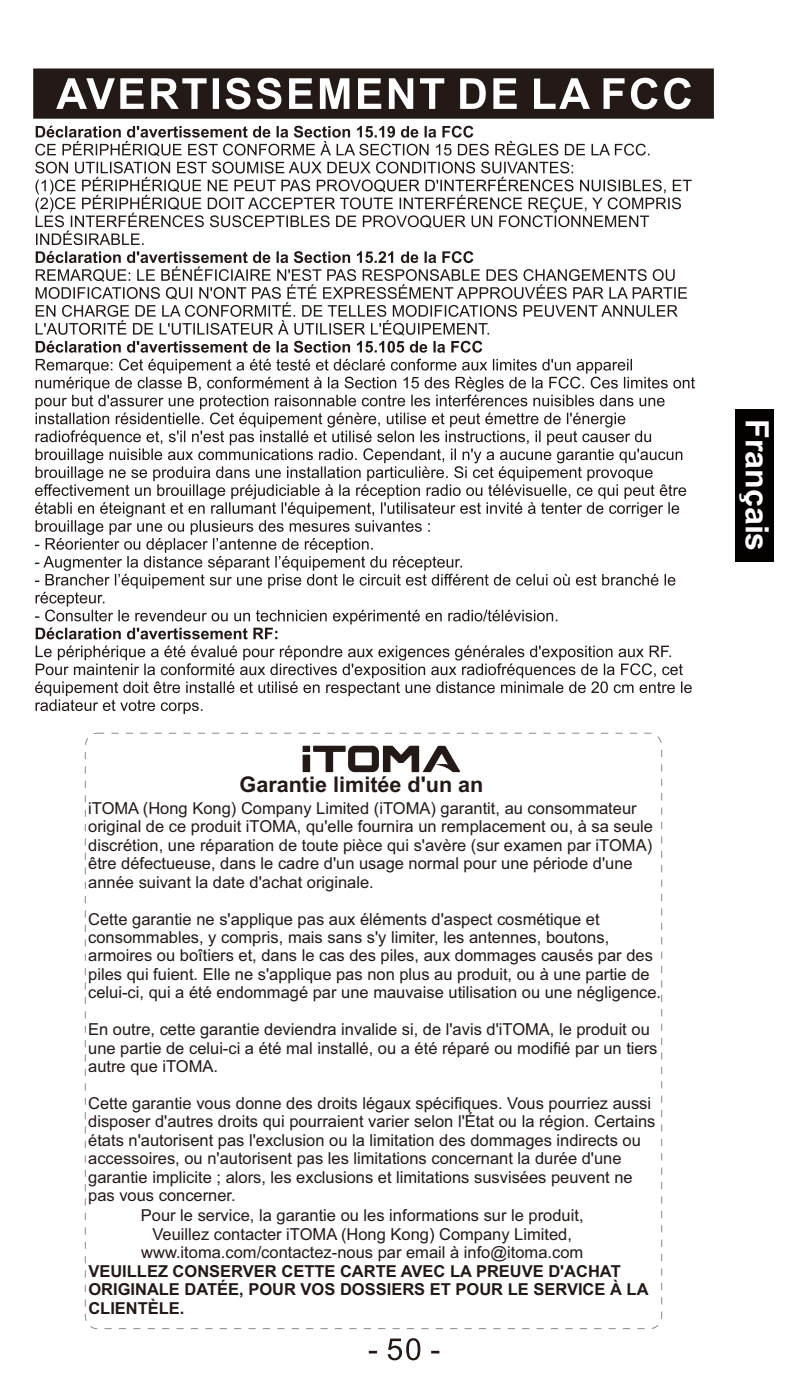
<style>
.page{position:relative;width:808px;height:1395px;background:#fff}
.page>*{position:absolute;margin:0;border:0;box-sizing:border-box;transform-origin:0 0}
.t1{font:700 32.1px "Arial";color:#fff}
.t2{font:700 21.6px "Arial";color:#231916}
.t3{font:16.5px/18.3px "Arial";color:#231916}
.t4{font:700 16.5px/18.3px "Arial";color:#231916}
</style>
<div class="page">
<svg style="left:33px;top:68px;width:681px;height:51px"></svg>
<svg style="left:35px;top:126px;width:660px;height:588px"></svg>
<svg style="left:303px;top:746px;width:158px;height:26px"></svg>
<div style="left:735px;top:409px;width:38px;height:153px;background:#060101"></div>
<svg style="left:369px;top:1338px;width:70px;height:22px"></svg>
<h1 class="t1" style="left:769px;top:419px;width:134px;rotate:90deg">Français</h1>
<h2 class="t2" style="left:240px;top:777px;width:245px">Garantie limitée d'un an</h2>
<p class="t3" style="left:88px;top:800px;width:566px">iTOMA (Hong Kong) Company Limited (iTOMA) garantit, au consommateur original de ce produit iTOMA, qu'elle fournira un remplacement ou, à sa seule discrétion, une réparation de toute pièce qui s'avère (sur examen par iTOMA) être défectueuse, dans le cadre d'un usage normal pour une période d'une année suivant la date d'achat originale.</p>
<p class="t3" style="left:88px;top:911px;width:574px">Cette garantie ne s'applique pas aux éléments d'aspect cosmétique et consommables, y compris, mais sans s'y limiter, les antennes, boutons, armoires ou boîtiers et, dans le cas des piles, aux dommages causés par des piles qui fuient. Elle ne s'applique pas non plus au produit, ou à une partie de celui-ci, qui a été endommagé par une mauvaise utilisation ou une négligence.</p>
<p class="t3" style="left:88px;top:1021px;width:571px">En outre, cette garantie deviendra invalide si, de l'avis d'iTOMA, le produit ou une partie de celui-ci a été mal installé, ou a été réparé ou modifié par un tiers autre que iTOMA.</p>
<p class="t3" style="left:88px;top:1095px;width:569px">Cette garantie vous donne des droits légaux spécifiques. Vous pourriez aussi disposer d'autres droits qui pourraient varier selon l'État ou la région. Certains états n'autorisent pas l'exclusion ou la limitation des dommages indirects ou accessoires, ou n'autorisent pas les limitations concernant la durée d'une garantie implicite ; alors, les exclusions et limitations susvisées peuvent ne pas vous concerner.</p>
<p class="t3" style="left:141px;top:1207px;width:444px;text-align:center">Pour le service, la garantie ou les informations sur le produit,<br>Veuillez contacter iTOMA (Hong Kong) Company Limited, www.itoma.com/contactez-nous par email à info@itoma.com</p>
<p class="t4" style="left:88px;top:1263px;width:562px">VEUILLEZ CONSERVER CETTE CARTE AVEC LA PREUVE D'ACHAT<br>ORIGINALE DATÉE, POUR VOS DOSSIERS ET POUR LE SERVICE À LA<br>CLIENTÈLE.</p>
</div>
